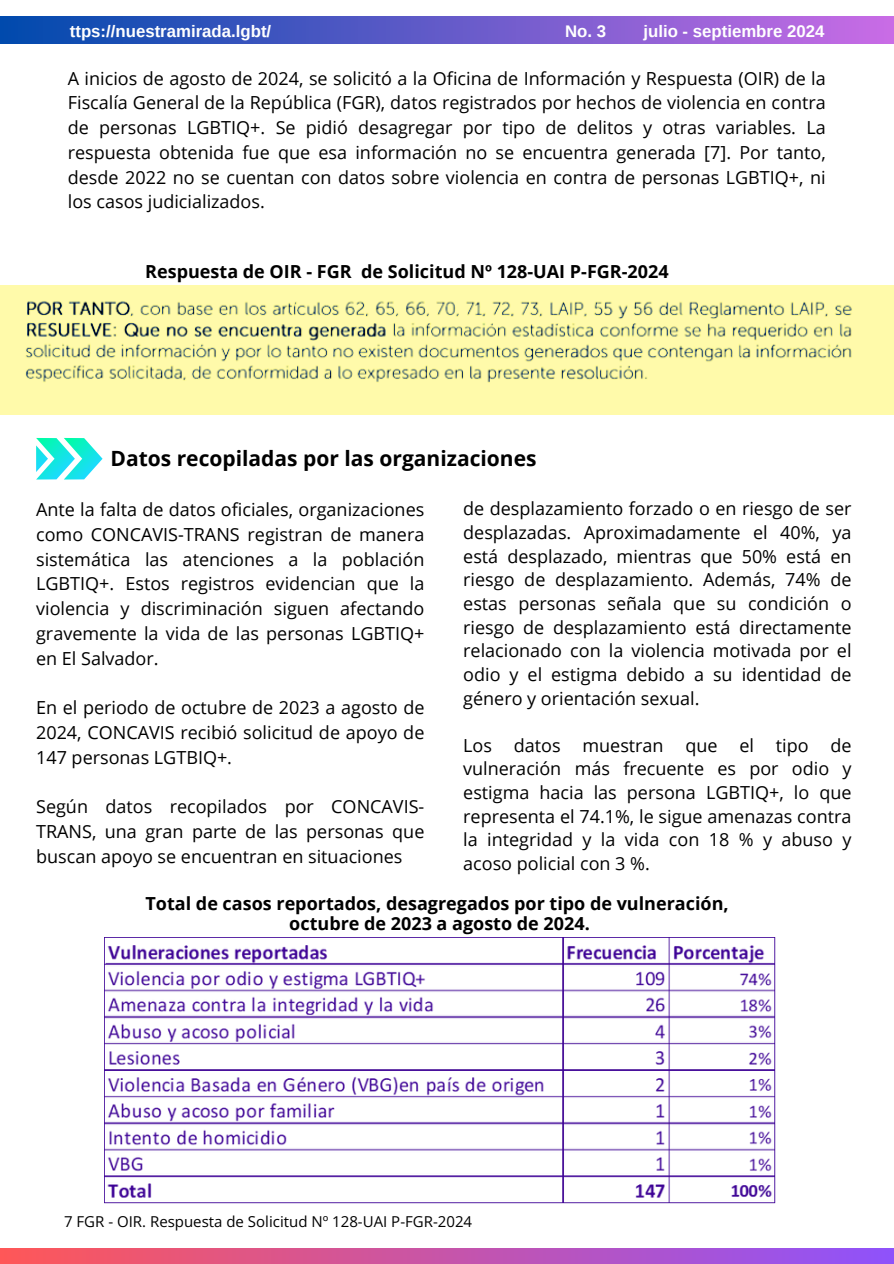
<style>
.page{position:relative;width:894px;height:1264px;background:#fff}
.page>*{position:absolute;margin:0;border:0;box-sizing:border-box;transform-origin:0 0}
.t1{font:700 21px "Open Sans";color:#000}
.t2{font:18px/24.8px "Open Sans";color:#000;text-align:justify}
.t3{font:700 18px/19.2px "Open Sans";color:#000;text-align:center}
.t4{font:700 16.8px "Arimo";color:#fff}
.t5{font:15px "Open Sans";color:#000}
</style>
<div class="page">
<div style="left:0;top:17px;width:893px;height:26px;background:linear-gradient(to right,#004aad,#c96ce6)"></div>
<svg style="left:0;top:1248px;width:893px;height:15px;background:#c654a9"></svg>
<img style="left:0;top:285px;width:893px;height:130px">
<svg style="left:36px;top:438px;width:66px;height:41px"></svg>
<img style="left:104px;top:937px;width:670px;height:266px">
<h2 class="t4" style="left:70px;top:21px;width:203px">ttps://nuestramirada.lgbt/</h2>
<h2 class="t4" style="left:565px;top:21px;width:43px">No. 3</h2>
<h2 class="t4" style="left:643px;top:21px;width:182px">julio - septiembre 2024</h2>
<p class="t2" style="left:68px;top:65px;width:759px">A inicios de agosto de 2024, se solicitó a la Oficina de Información y Respuesta (OIR) de la Fiscalía General de la República (FGR), datos registrados por hechos de violencia en contra de personas LGBTIQ+. Se pidió desagregar por tipo de delitos y otras variables. La respuesta obtenida fue que esa información no se encuentra generada [7]. Por tanto, desde 2022 no se cuentan con datos sobre violencia en contra de personas LGBTIQ+, ni los casos judicializados.</p>
<h3 class="t3" style="left:145px;top:262px;width:524px">Respuesta de OIR - FGR de Solicitud Nº 128-UAI P-FGR-2024</h3>
<h1 class="t1" style="left:110px;top:443px;width:427px">Datos recopiladas por las organizaciones</h1>
<h3 class="t2" style="left:463px;top:496px;width:390px;line-height:23.7px">de desplazamiento forzado o en riesgo de ser desplazadas. Aproximadamente el 40%, ya está desplazado, mientras que 50% está en riesgo de desplazamiento. Además, 74% de estas personas señala que su condición o riesgo de desplazamiento está directamente relacionado con la violencia motivada por el odio y el estigma debido a su identidad de género y orientación sexual.</h3>
<h2 class="t2" style="left:463px;top:733px;width:390px;line-height:23.7px">Los datos muestran que el tipo de vulneración más frecuente es por odio y estigma hacia las persona LGBTIQ+, lo que representa el 74.1%, le sigue amenazas contra la integridad y la vida con 18 % y abuso y acoso policial con 3 %.</h2>
<p class="t3" style="left:145px;top:893px;width:584px">Total de casos reportados, desagregados por tipo de vulneración, octubre de 2023 a agosto de 2024.</p>
<h3 class="t2" style="left:36px;top:496px;width:389px">Ante la falta de datos oficiales, organizaciones como CONCAVIS-TRANS registran de manera sistemática las atenciones a la población LGBTIQ+. Estos registros evidencian que la violencia y discriminación siguen afectando gravemente la vida de las personas LGBTIQ+ en El Salvador.</h3>
<h3 class="t2" style="left:36px;top:694px;width:390px">En el periodo de octubre de 2023 a agosto de 2024, CONCAVIS recibió solicitud de apoyo de 147 personas LGTBIQ+.</h3>
<h3 class="t2" style="left:36px;top:793px;width:389px">Según datos recopilados por CONCAVIS-TRANS, una gran parte de las personas que buscan apoyo se encuentran en situaciones</h3>
<p class="t5" style="left:64px;top:1210px;width:409px">7 FGR - OIR. Respuesta de Solicitud Nº 128-UAI P-FGR-2024</p>
</div>
